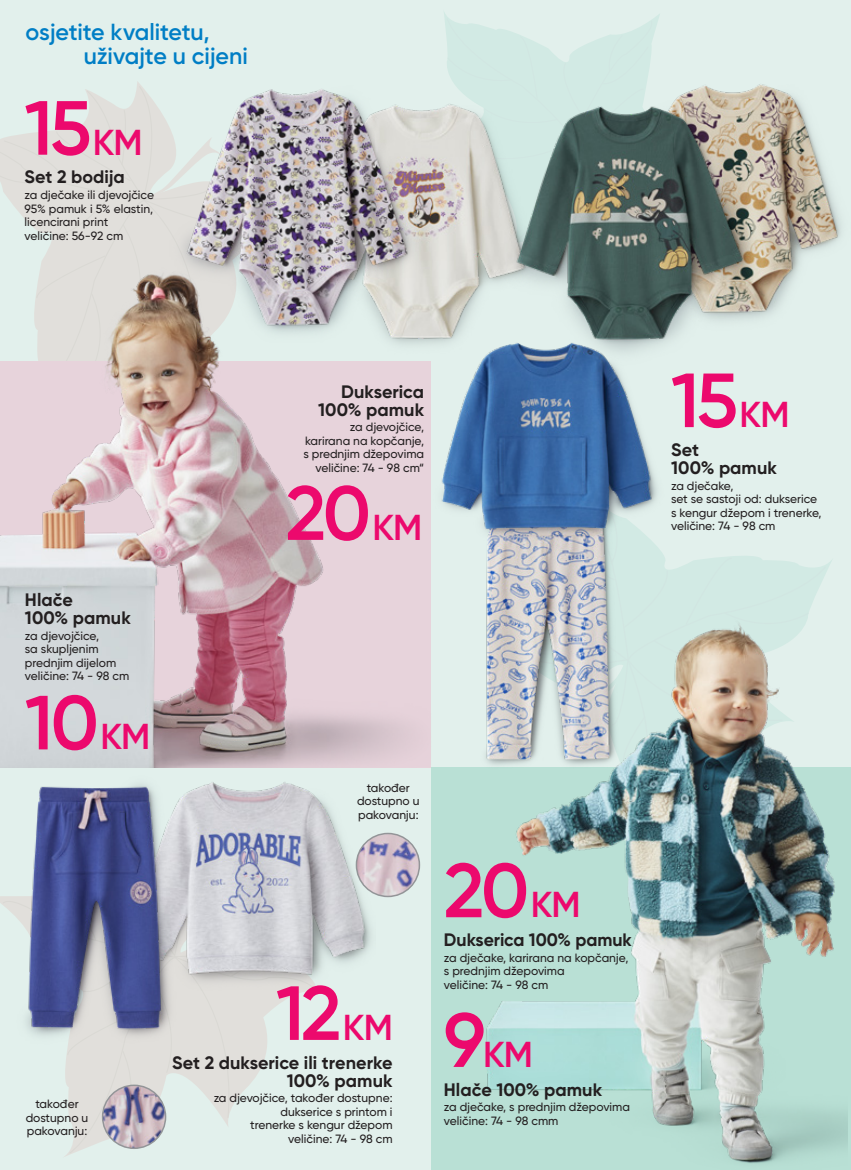
<style>
.page{position:relative;width:851px;height:1170px;background:#fff}
.page>*{position:absolute;margin:0;border:0;box-sizing:border-box;transform-origin:0 0}
.t1{font:600 76.5px "Gilroy";letter-spacing:-.04em;color:#ec096d}
.t2{font:600 36px "Gilroy";color:#ec096d}
.t3{font:600 23.25px/24px "Gilroy";letter-spacing:-.005em;color:#007ec5}
.t4{font:700 18px/18px "Gilroy";color:#231f20;text-align:right}
.t5{font:500 12px/13.5px "Gilroy";color:#231f20}
.s1{font-size:36px}
.s2{font-size:76.5px}
</style>
<div class="page">
<div style="left:0;top:0;width:850px;height:1169px;background:#e2f0ec"></div>
<svg style="left:65px;top:1036px;width:202px;height:117px"></svg>
<svg style="left:445px;top:18px;width:214px;height:38px"></svg>
<svg style="left:0;top:86px;width:156px;height:147px"></svg>
<svg style="left:660px;top:556px;width:165px;height:49px"></svg>
<div style="left:432px;top:767px;width:418px;height:402px;background:#b9e0d5"></div>
<img style="left:426px;top:594px;width:234px;height:191px">
<img style="left:441px;top:362px;width:230px;height:232px">
<img style="left:445px;top:53px;width:102px;height:309px">
<img style="left:605px;top:34px;width:236px;height:283px">
<img style="left:498px;top:56px;width:262px;height:328px">
<img style="left:156px;top:12px;width:289px;height:358px">
<img style="left:212px;top:767px;width:163px;height:269px">
<img style="left:0;top:767px;width:212px;height:285px">
<img style="left:444px;top:605px;width:403px;height:559px">
<img style="left:0;top:233px;width:432px;height:534px">
<img style="left:103px;top:1085px;width:62px;height:63px;border-radius:31px">
<div style="left:102px;top:1084px;width:64px;height:64px;border:2px solid #939598;border-radius:50%"></div>
<img style="left:356px;top:833px;width:63px;height:63px;border-radius:31px">
<div style="left:355px;top:832px;width:65px;height:65px;border:2px solid #939598;border-radius:50%"></div>
<h3 class="t3" style="left:84px;top:20px;width:166px;text-indent:-58px">osjetite kvalitetu, uživajte u cijeni</h3>
<h1 class="t1" style="left:24px;top:80px;width:120px">15 <span class="s1">KM</span></h1>
<h3 class="t4" style="left:25px;top:168px;width:102px">Set 2 bodija</h3>
<p class="t5" style="left:25px;top:188px;width:131px">za dječake ili djevojčice<br>95% pamuk i 5% elastin, licencirani print veličine: 56-92 cm</p>
<h3 class="t4" style="left:25px;top:590px;width:107px;text-align:left">Hlače<br>100% pamuk</h3>
<p class="t5" style="left:25px;top:628px;width:106px">za djevojčice,<br>sa skupljenim prednjim dijelom veličine: 74 - 98 cm</p>
<h1 class="t1" style="left:25px;top:675px;width:127px">10 <span class="s1">KM</span></h1>
<p class="t5" style="left:26px;top:1097px;width:64px;text-align:center">također dostupno u pakovanju:</p>
<h3 class="t4" style="left:318px;top:382px;width:107px">Dukserica<br>100% pamuk</h3>
<p class="t5" style="left:303px;top:420px;width:122px;text-align:right">za djevojčice, karirana na kopčanje, s prednjim džepovima veličine: 74 - 98 cm“</p>
<h1 class="t1" style="left:285px;top:465px;width:138px">20 <span class="s1">KM</span></h1>
<p class="t5" style="left:357px;top:780px;width:64px;text-align:center">također dostupno u pakovanju:</p>
<h1 class="t1" style="left:276px;top:965px;width:118px">12 <span class="s1">KM</span></h1>
<h3 class="t4" style="left:172px;top:1053px;width:222px">Set 2 dukserice ili trenerke<br>100% pamuk</h3>
<p class="t5" style="left:214px;top:1091px;width:180px;text-align:right">za djevojčice, također dostupne: dukserice s printom i<br>trenerke s kengur džepom veličine: 74 - 98 cm</p>
<h1 class="t1" style="left:443px;top:842px;width:138px">20 <span class="s1">KM</span></h1>
<h3 class="t4" style="left:444px;top:930px;width:189px">Dukserica 100% pamuk</h3>
<p class="t5" style="left:444px;top:950px;width:186px">za dječake, karirana na kopčanje, s prednjim džepovima<br>veličine: 74 - 98 cm</p>
<h2 class="t2" style="left:443px;top:1031px;width:91px"><span class="s2">9</span> KM</h2>
<h3 class="t4" style="left:444px;top:1080px;width:160px">Hlače 100% pamuk</h3>
<p class="t5" style="left:444px;top:1100px;width:188px">za dječake, s prednjim džepovima veličine: 74 - 98 cmm</p>
<h1 class="t1" style="left:670px;top:353px;width:120px">15 <span class="s1">KM</span></h1>
<h3 class="t4" style="left:671px;top:440px;width:107px;text-align:left">Set<br>100% pamuk</h3>
<p class="t5" style="left:671px;top:478px;width:152px">za dječake,<br>set se sastoji od: dukserice s kengur džepom i trenerke, veličine: 74 - 98 cm</p>
</div>
